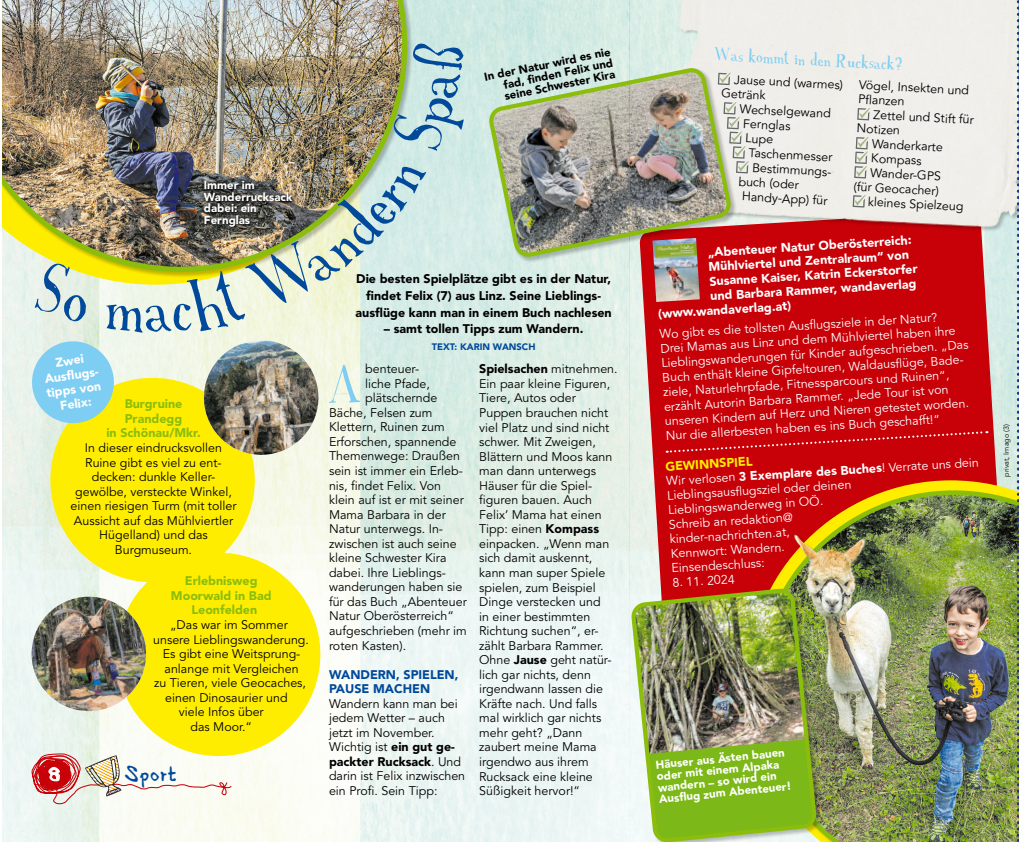
<style>
.page{position:relative;width:1021px;height:842px;background:#fff}
.page>*{position:absolute;margin:0;border:0;box-sizing:border-box;transform-origin:0 0}
.t1{font:51.7px "A Fontwith Serifs";color:#7dcef2}
.t2{font:22.8px "HVD Edding 780";letter-spacing:.02em;color:#00499b}
.t3{font:22.8px "HVD Edding 780";color:#fff}
.t4{font:17.7px "A Fontwith Serifs";color:#7dcef2}
.t5{font:12.5px/14.5px "Avenir LT Pro";color:#000}
.t6{font:12.5px/14.5px "Avenir LT Pro";color:#fff}
.t7{font:900 12.5px/14.5px "Avenir LT Pro";color:#fff;text-align:center}
.t8{font:900 12.5px/16.6px "Avenir LT Pro";color:#000;text-align:center}
.t9{font:900 12.5px/14.5px "Avenir LT Pro";color:#8bbd0d;text-align:center}
.t10{font:900 12.5px/14.5px "Avenir LT Pro";color:#00499b}
.t11{font:900 11.4px/11.4px "Avenir LT Pro";color:#fff}
.t12{font:900 11.4px/11.4px "Avenir LT Pro";color:#000;text-align:justify}
.t13{font:900 9.3px "Avenir LT Pro";color:#00499b}
.t14{font:7.3px "Avenir LT Pro";color:#000}
.s1{font-weight:900}
.s2{font-weight:900;color:#ffed00}
</style>
<div class="page">
<img style="left:2px;top:0;width:1014px;height:842px">
<img style="left:2px;top:0;width:405px;height:272px">
<div style="left:489px;top:68px;width:140px;height:195px;background:#000;opacity:.25"></div>
<svg style="left:43px;top:459px;width:219px;height:130px;background:#faee31"></svg>
<svg style="left:110px;top:546px;width:217px;height:217px;fill:#ffed00"></svg>
<svg style="left:28px;top:593px;width:122px;height:4px"></svg>
<img style="left:28px;top:597px;width:122px;height:118px">
<svg style="left:32px;top:753px;width:200px;height:51px"></svg>
<svg style="left:639px;top:232px;width:365px;height:356px;background:#ca151b"></svg>
<div style="left:674px;top:0;width:342px;height:231px;background:#efeeea"></div>
<svg style="left:857px;top:108px;width:13px;height:12px"></svg>
<svg style="left:854px;top:137px;width:14px;height:42px"></svg>
<svg style="left:852px;top:195px;width:13px;height:13px"></svg>
<svg style="left:746px;top:480px;width:270px;height:108px;background:#d43c0f"></svg>
<img style="left:757px;top:490px;width:259px;height:352px">
<div style="left:629px;top:68px;width:108px;height:195px;background:#000;opacity:.25"></div>
<img style="left:489px;top:69px;width:260px;height:187px">
<div style="left:631px;top:588px;width:191px;height:254px;background:#000;opacity:.25"></div>
<img style="left:633px;top:590px;width:181px;height:251px">
<img style="left:652px;top:238px;width:47px;height:64px">
<div style="left:666px;top:430px;width:321px;height:24px;background:#c80108"></div>
<img style="left:1016px;top:0;width:3px;height:842px">
<img style="left:787px;top:531px;width:33px;height:32px">
<img style="left:29px;top:161px;width:397px;height:298px">
<svg style="left:389px;top:43px;width:79px;height:110px;background:#c5dccc"></svg>
<p class="t12" style="left:499px;top:68px;width:114px;text-indent:-16px;rotate:-11deg">In der Natur wird es nie fad, fi nden Felix und seine Schwester Kira</p>
<p class="t11" style="left:204px;top:180px;width:90px">Immer im<br>Wanderrucksack dabei: ein<br>Fernglas</p>
<p class="t7" style="left:41px;top:357px;width:59px;rotate:-8deg">Zwei<br>Ausfl ugs&shy;tipps von<br>Felix:</p>
<p class="t9" style="left:106px;top:397px;width:96px">Burgruine<br>Prandegg<br>in Schönau/Mkr.</p>
<p class="t5" style="left:71px;top:441px;width:167px;text-align:center">In dieser eindrucksvollen<br>Ruine gibt es viel zu ent&shy;decken: dunkle Keller&shy;gewölbe, versteckte Winkel, einen riesigen Turm (mit toller<br>Aussicht auf das Mühlviertler<br>Hügelland) und das<br>Burgmuseum.</p>
<p class="t9" style="left:171px;top:574px;width:102px">Erlebnisweg<br>Moorwald in Bad<br>Leonfelden</p>
<p class="t5" style="left:170px;top:618px;width:119px">„Das war im Sommer</p>
<p class="t5" style="left:153px;top:632px;width:157px">unsere Lieblingswanderung.</p>
<p class="t5" style="left:163px;top:647px;width:139px">Es gibt eine Weitsprung-</p>
<p class="t5" style="left:165px;top:661px;width:136px">anlange mit Vergleichen</p>
<p class="t5" style="left:154px;top:676px;width:153px">zu Tieren, viele Geocaches,</p>
<p class="t5" style="left:165px;top:690px;width:124px">einen Dinosaurier und</p>
<p class="t5" style="left:179px;top:705px;width:86px">viele Infos über</p>
<p class="t5" style="left:190px;top:719px;width:63px">das Moor.“</p>
<h2 class="t3" style="left:48px;top:761px;width:14px">8</h2>
<h2 class="t2" style="left:125px;top:760px;width:53px">Sport</h2>
<p class="t8" style="left:355px;top:271px;width:258px">Die besten Spielplätze gibt es in der Natur, findet Felix (7) aus Linz. Seine Lieblings&shy;ausflüge kann man in einem Buch nachlesen</p>
<p class="t8" style="left:384px;top:321px;width:201px">– samt tollen Tipps zum Wandern.</p>
<p class="t13" style="left:432px;top:341px;width:105px">TEXT: KARIN WANSCH</p>
<h1 class="t1" style="left:329px;top:356px;width:38px">A</h1>
<p class="t5" style="left:365px;top:362px;width:55px">benteuer-</p>
<p class="t5" style="left:365px;top:376px;width:66px">liche Pfade,</p>
<p class="t5" style="left:365px;top:391px;width:74px">plätschernde</p>
<p class="t5" style="left:329px;top:405px;width:105px">Bäche, Felsen zum</p>
<p class="t5" style="left:329px;top:420px;width:117px">Klettern, Ruinen zum</p>
<p class="t5" style="left:329px;top:435px;width:129px">Erforschen, spannende</p>
<p class="t5" style="left:329px;top:449px;width:132px">Themenwege: Draußen</p>
<p class="t5" style="left:329px;top:464px;width:135px">sein ist immer ein Erleb-</p>
<p class="t5" style="left:329px;top:478px;width:113px">nis, findet Felix. Von</p>
<p class="t5" style="left:329px;top:493px;width:136px">klein auf ist er mit seiner</p>
<p class="t5" style="left:329px;top:507px;width:118px">Mama Barbara in der</p>
<p class="t5" style="left:329px;top:522px;width:116px">Natur unterwegs. In-</p>
<p class="t5" style="left:329px;top:536px;width:129px">zwischen ist auch seine</p>
<p class="t5" style="left:329px;top:551px;width:119px">kleine Schwester Kira</p>
<p class="t5" style="left:329px;top:565px;width:118px">dabei. Ihre Lieblings-</p>
<p class="t5" style="left:329px;top:580px;width:135px">wanderungen haben sie</p>
<p class="t5" style="left:329px;top:595px;width:139px">für das Buch „Abenteuer</p>
<p class="t5" style="left:329px;top:609px;width:126px">Natur Oberösterreich“</p>
<p class="t5" style="left:329px;top:624px;width:139px">aufgeschrieben (mehr im</p>
<p class="t5" style="left:329px;top:638px;width:79px">roten Kasten).</p>
<p class="t10" style="left:329px;top:667px;width:131px">WANDERN, SPIELEN,<br>PAUSE MACHEN</p>
<p class="t5" style="left:329px;top:696px;width:138px">Wandern kann man bei jedem Wetter – auch jetzt im November.<br>Wichtig ist <span class="s1">ein gut ge&shy;packter Rucksack</span>. Und darin ist Felix inzwischen ein Profi. Sein Tipp:</p>
<p class="t5" style="left:479px;top:362px;width:140px"><span class="s1">Spielsachen</span> mitnehmen.<br>Ein paar kleine Figuren,<br>Tiere, Autos oder<br>Puppen brauchen nicht viel Platz und sind nicht schwer. Mit Zweigen,<br>Blättern und Moos kann man dann unterwegs<br>Häuser für die Spiel&shy;figuren bauen. Auch<br>Felix’ Mama hat einen<br>Tipp: einen <span class="s1">Kompass </span>einpacken. „Wenn man sich damit auskennt, kann man super Spiele spielen, zum Beispiel<br>Dinge verstecken und<br>in einer bestimmten<br>Richtung suchen“, er&shy;zählt Barbara Rammer.<br>Ohne <span class="s1">Jause</span> geht natür&shy;lich gar nichts, denn irgendwann lassen die<br>Kräfte nach. Und falls mal wirklich gar nichts mehr geht? „Dann zaubert meine Mama irgendwo aus ihrem<br>Rucksack eine kleine<br>Süßigkeit hervor!“</p>
<h3 class="t4" style="left:715px;top:44px;width:190px;rotate:3deg">Was kommt in den Rucksack?</h3>
<p class="t5" style="left:722px;top:72px;width:122px;text-indent:12px;rotate:3deg">Jause und (warmes)<br>Getränk</p>
<p class="t5" style="left:740px;top:102px;width:93px;rotate:3deg">Wechselgewand</p>
<p class="t5" style="left:743px;top:116px;width:49px;rotate:3deg">Fernglas</p>
<p class="t5" style="left:745px;top:131px;width:29px;rotate:3deg">Lupe</p>
<p class="t5" style="left:749px;top:146px;width:85px;rotate:3deg">Taschenmesser</p>
<p class="t5" style="left:752px;top:161px;width:83px;rotate:3deg">Bestimmungs-</p>
<p class="t5" style="left:739px;top:174px;width:62px;rotate:3deg">buch (oder</p>
<p class="t5" style="left:742px;top:189px;width:87px;rotate:3deg">Handy-App) für</p>
<p class="t5" style="left:859px;top:78px;width:112px;rotate:3deg">Vögel, Insekten und<br>Pfl anzen</p>
<p class="t5" style="left:873px;top:107px;width:102px;rotate:3deg">Zettel und Stift für</p>
<p class="t5" style="left:857px;top:121px;width:45px;rotate:3deg">Notizen</p>
<p class="t5" style="left:872px;top:137px;width:73px;rotate:3deg">Wanderkarte</p>
<p class="t5" style="left:871px;top:151px;width:52px;rotate:3deg">Kompass</p>
<p class="t5" style="left:870px;top:166px;width:72px;rotate:3deg">Wander-GPS</p>
<p class="t5" style="left:854px;top:179px;width:87px;rotate:3deg">(für Geocacher)</p>
<p class="t5" style="left:868px;top:195px;width:97px;rotate:3deg">kleines Spielzeug</p>
<p class="t7" style="left:707px;top:246px;width:205px;rotate:-4deg">„Abenteuer Natur Oberösterreich:</p>
<p class="t7" style="left:708px;top:260px;width:202px;rotate:-4deg">Mühlviertel und Zentralraum“ von</p>
<p class="t7" style="left:709px;top:275px;width:210px;rotate:-4deg">Susanne Kaiser, Katrin Eckerstorfer</p>
<p class="t7" style="left:710px;top:290px;width:208px;rotate:-4deg">und Barbara Rammer, wandaverlag</p>
<p class="t7" style="left:658px;top:307px;width:134px;rotate:-4deg">(www.wandaverlag.at)</p>
<p class="t6" style="left:658px;top:328px;width:310px;rotate:-4deg">Wo gibt es die tollsten Ausfl ugsziele in der Natur?<br>Drei Mamas aus Linz und dem Mühlviertel haben ihre Lieblingswanderungen für Kinder aufgeschrieben. „Das Buch enthält kleine Gipfeltouren, Waldausfl üge, Bade&shy;ziele, Naturlehrpfade, Fitnessparcours und Ruinen“, erzählt Autorin Barbara Rammer. „Jede Tour ist von unseren Kindern auf Herz und Nieren getestet worden.<br>Nur die allerbesten haben es ins Buch geschafft!“</p>
<p class="t6" style="left:664px;top:459px;width:314px;line-height:16.1px;rotate:-4deg"><span class="s2">GEWINNSPIEL<br></span>Wir verlosen <span class="s1">3 Exemplare des Buches</span>! Verrate uns dein</p>
<p class="t6" style="left:666px;top:489px;width:187px;rotate:-4deg">Lieblingsausfl ugsziel oder deinen<br>Lieblingswanderweg in OÖ.<br>Schreib an redaktion@ kinder-nachrichten.at,<br>Kennwort: Wandern.<br>Einsendeschluss:</p>
<p class="t6" style="left:672px;top:576px;width:64px;rotate:-4deg">8. 11. 2024</p>
<p class="t14" style="left:1002px;top:477px;width:54px;rotate:-90deg">privat, Imago (3)</p>
<p class="t11" style="left:655px;top:760px;width:135px;rotate:-6deg">Häuser aus Ästen bauen oder mit einem Alpaka wandern – so wird ein<br>Ausfl ug zum Abenteuer!</p>
</div>
